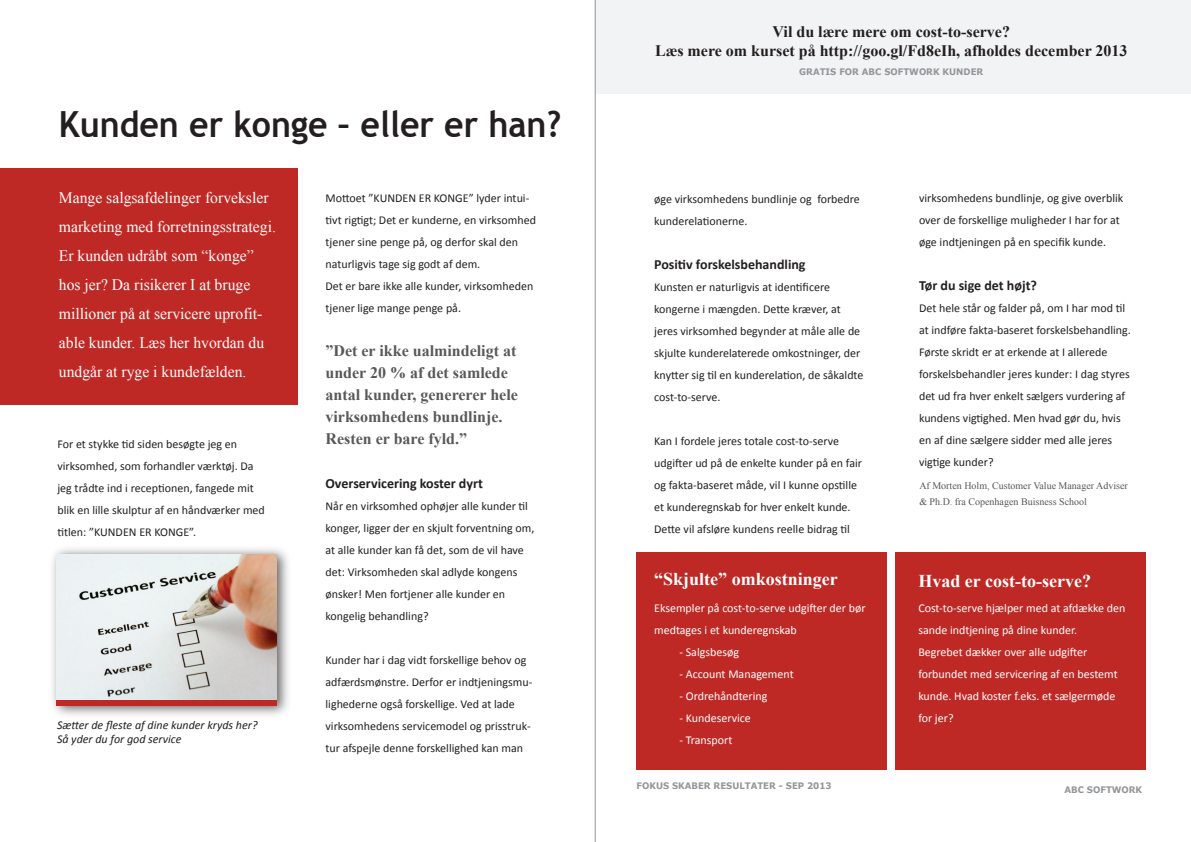
<style>
.page{position:relative;width:1191px;height:842px;background:#fff}
.page>*{position:absolute;margin:0;border:0;box-sizing:border-box;transform-origin:0 0}
.t1{font:700 36px "Trebuchet MS";color:#231f20;scale:.94 1}
.t2{font:700 18px "Times New Roman";color:#fff}
.t3{font:16px/29px "Times New Roman";color:#fff}
.t4{font:700 16px/22px "Times New Roman";color:#57585a}
.t5{font:700 16px/19.2px "Times New Roman";color:#231f20;text-align:center}
.t6{font:700 14px "Calibri";color:#231f20}
.t7{font:12px/22px "Calibri";color:#231f20}
.t8{font:12px/22px "Calibri";color:#fff}
.t9{font:italic 12px/14.4px "Calibri";color:#231f20}
.t10{font:10px/16px "Times New Roman";color:#57585a}
.t11{font:700 9px "Verdana";color:#939598;scale:.96 1}
</style>
<div class="page">
<div style="left:595px;top:0;width:595px;height:93px;background:#f2f3f4"></div>
<div style="left:0;top:168px;width:297px;height:236px;background:#bf2925"></div>
<div style="left:636px;top:552px;width:250px;height:217px;background:#bf2925"></div>
<div style="left:895px;top:552px;width:250px;height:217px;background:#bf2925"></div>
<hr style="left:595px;top:0;width:1px;height:842px;background:#939598">
<img style="left:52px;top:548px;width:236px;height:167px">
<img style="left:56px;top:554px;width:220px;height:147px">
<div style="left:57px;top:700px;width:220px;height:5px;background:#bf2925"></div>
<h3 class="t5" style="left:655px;top:22px;width:474px">Vil du lære mere om cost-to-serve?<br>Læs mere om kurset på http://goo.gl/Fd8eIh, afholdes december 2013</h3>
<h1 class="t1" style="left:59px;top:102px;width:536px">Kunden er konge – eller er han?</h1>
<p class="t11" style="left:799px;top:66px;width:193px">GRATIS FOR ABC SOFTWORK KUNDER</p>
<h3 class="t3" style="left:59px;top:183px;width:219px">Mange salgsafdelinger forveksler marketing med forretningsstrategi.<br>Er kunden udråbt som “konge” hos jer? Da risikerer I at bruge millioner på at servicere uprofit&shy;able kunder. Læs her hvordan du undgår at ryge i kundefælden.</h3>
<p class="t7" style="left:919px;top:187px;width:206px">virksomhedens bundlinje, og give overblik over de forskellige muligheder I har for at øge indtjeningen på en specifik kunde.</p>
<p class="t7" style="left:325px;top:187px;width:212px">Mottoet ”KUNDEN ER KONGE” lyder intui&shy;tivt rigtigt; Det er kunderne, en virksomhed tjener sine penge på, og derfor skal den naturligvis tage sig godt af dem.<br>Det er bare ikke alle kunder, virksomheden tjener lige mange penge på.</p>
<h3 class="t4" style="left:325px;top:339px;width:194px">”Det er ikke ualmindeligt at under 20 % af det samlede antal kunder, genererer hele virksomhedens bundlinje.<br>Resten er bare fyld.”</h3>
<p class="t6" style="left:325px;top:475px;width:159px">Overservicering koster dyrt</p>
<p class="t7" style="left:325px;top:495px;width:210px">Når en virksomhed ophøjer alle kunder til konger, ligger der en skjult forventning om, at alle kunder kan få det, som de vil have det: Virksomheden skal adlyde kongens ønsker! Men fortjener alle kunder en kongelig behandling?</p>
<p class="t7" style="left:325px;top:649px;width:208px">Kunder har i dag vidt forskellige behov og adfærdsmønstre. Derfor er indtjeningsmu&shy;lighederne også forskellige. Ved at lade virksomhedens servicemodel og prisstruk&shy;tur afspejle denne forskellighed kan man</p>
<p class="t7" style="left:654px;top:188px;width:207px">øge virksomhedens bundlinje og forbedre kunderelationerne.</p>
<p class="t6" style="left:654px;top:256px;width:153px">Positiv forskelsbehandling</p>
<p class="t7" style="left:654px;top:276px;width:211px">Kunsten er naturligvis at identificere kongerne i mængden. Dette kræver, at jeres virksomhed begynder at måle alle de skjulte kunderelaterede omkostninger, der knytter sig til en kunderelation, de såkaldte cost-to-serve.</p>
<p class="t7" style="left:654px;top:430px;width:209px">Kan I fordele jeres totale cost-to-serve udgifter ud på de enkelte kunder på en fair og fakta-baseret måde, vil I kunne opstille et kunderegnskab for hver enkelt kunde.<br>Dette vil afsløre kundens reelle bidrag til</p>
<p class="t6" style="left:919px;top:277px;width:119px">Tør du sige det højt?</p>
<p class="t7" style="left:919px;top:297px;width:213px">Det hele står og falder på, om I har mod til at indføre fakta-baseret forskelsbehandling.<br>Første skridt er at erkende at I allerede forskelsbehandler jeres kunder: I dag styres det ud fra hver enkelt sælgers vurdering af kundens vigtighed. Men hvad gør du, hvis en af dine sælgere sidder med alle jeres vigtige kunder?</p>
<p class="t7" style="left:57px;top:433px;width:209px">For et stykke tid siden besøgte jeg en virksomhed, som forhandler værktøj. Da jeg trådte ind i receptionen, fangede mit blik en lille skulptur af en håndværker med titlen: ”KUNDEN ER KONGE”.</p>
<p class="t10" style="left:919px;top:477px;width:210px">Af Morten Holm, Customer Value Manager Adviser &amp; Ph.D. fra Copenhagen Buisness School</p>
<h2 class="t2" style="left:654px;top:566px;width:185px">“Skjulte” omkostninger</h2>
<h2 class="t2" style="left:918px;top:568px;width:174px">Hvad er cost-to-serve?</h2>
<p class="t8" style="left:654px;top:597px;width:213px">Eksempler på cost-to-serve udgifter der bør medtages i et kunderegnskab</p>
<p class="t8" style="left:918px;top:597px;width:209px">Cost-to-serve hjælper med at afdække den sande indtjening på dine kunder.<br>Begrebet dækker over alle udgifter forbundet med servicering af en bestemt kunde. Hvad koster f.eks. et sælgermøde for jer?</p>
<p class="t8" style="left:679px;top:641px;width:61px">- Salgsbesøg</p>
<p class="t8" style="left:679px;top:663px;width:116px">- Account Management</p>
<p class="t8" style="left:679px;top:685px;width:90px">- Ordrehåndtering</p>
<p class="t8" style="left:679px;top:707px;width:73px">- Kundeservice</p>
<p class="t8" style="left:679px;top:729px;width:54px">- Transport</p>
<p class="t9" style="left:57px;top:717px;width:202px">Sætter de fleste af dine kunder kryds her?<br>Så yder du for god service</p>
<p class="t11" style="left:636px;top:780px;width:205px">FOKUS SKABER RESULTATER - SEP 2013</p>
<p class="t11" style="left:1064px;top:784px;width:82px">ABC SOFTWORK</p>
</div>
